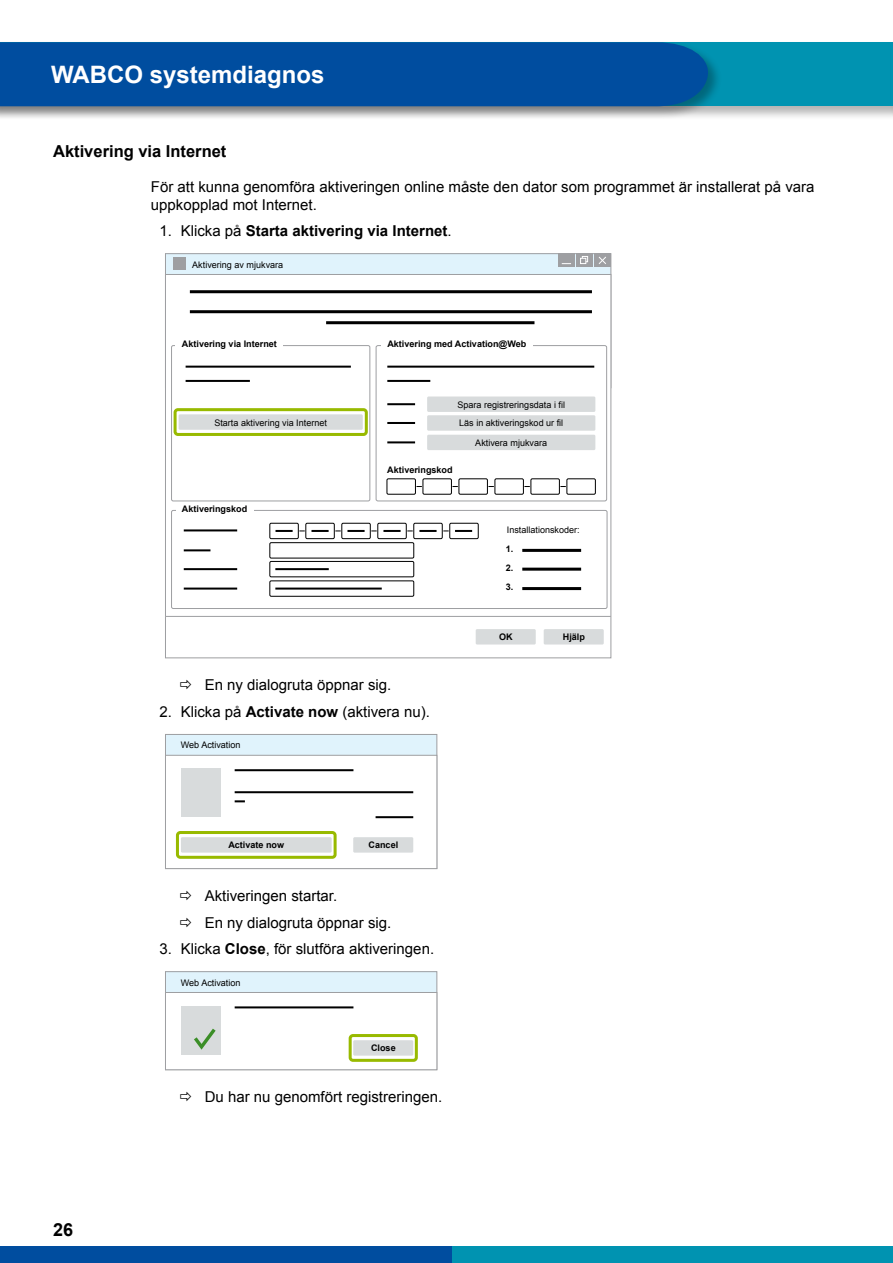
<style>
.page{position:relative;width:893px;height:1263px;background:#fff}
.page>*{position:absolute;margin:0;border:0;box-sizing:border-box;transform-origin:0 0}
.t1{font:700 24px "Arial";color:#fff}
.t2{font:700 18px "Arial";color:#000}
.t3{font:700 16.5px "Arial";color:#000}
.t4{font:15px/18px "Arial";color:#000}
.t5{font:700 15px "Arial";color:#000}
.t6{font:9px/19px "Arial";color:#000;text-align:center}
.t7{font:700 9px/19px "Arial";color:#000;text-align:justify}
.s1{font-weight:400}
.s2{font-weight:700}
</style>
<div class="page">
<div style="left:0;top:1246px;width:453px;height:17px;background:#004d9f"></div>
<div style="left:453px;top:1246px;width:440px;height:17px;background:#0093b1"></div>
<div style="left:0;top:40px;width:893px;height:80px;background:#000;opacity:.3"></div>
<div style="left:0;top:43px;width:893px;height:63px;background:#0093b1"></div>
<div style="left:0;top:40px;width:722px;height:81px;background:#000;opacity:.3"></div>
<div style="left:0;top:42px;width:708px;height:64px;background:#004d9f"></div>
<hr style="left:889px;top:40px;width:4px;height:80px;background:#000;opacity:.3">
<hr style="left:892px;top:43px;width:1px;height:63px;background:#0093b1">
<div style="left:165px;top:254px;width:446px;height:134px;background:#e0f3fc"></div>
<div style="left:165px;top:274px;width:446px;height:384px;background:#fff"></div>
<hr style="left:190px;top:290px;width:402px;height:3px;background:#000">
<hr style="left:190px;top:310px;width:402px;height:3px;background:#000">
<hr style="left:326px;top:321px;width:208px;height:3px;background:#000">
<hr style="left:165px;top:616px;width:446px;height:1px;background:#9e9fa2">
<div style="left:594px;top:254px;width:17px;height:13px;background:#9e9fa2"></div>
<div style="left:576px;top:254px;width:17px;height:13px;background:#9e9fa2"></div>
<div style="left:558px;top:254px;width:17px;height:13px;background:#9e9fa2"></div>
<svg style="left:598px;top:256px;width:8px;height:8px"></svg>
<svg style="left:580px;top:256px;width:8px;height:8px"></svg>
<div style="left:173px;top:257px;width:13px;height:13px;background:#9e9fa2"></div>
<div style="left:476px;top:629px;width:60px;height:15px;background:#d8dbdc"></div>
<div style="left:544px;top:629px;width:60px;height:15px;background:#d8dbdc"></div>
<div style="left:171px;top:345px;width:199px;height:156px;border:1px solid #9e9fa2;border-radius:2px"></div>
<div style="left:171px;top:510px;width:437px;height:99px;border:1px solid #9e9fa2;border-radius:2px"></div>
<div style="left:376px;top:345px;width:231px;height:156px;border:1px solid #9e9fa2;border-radius:2px"></div>
<div style="left:427px;top:396px;width:168px;height:16px;background:#d8dbdc"></div>
<hr style="left:186px;top:366px;width:165px;height:2px;background:#000">
<hr style="left:186px;top:380px;width:64px;height:2px;background:#000">
<hr style="left:387px;top:366px;width:207px;height:2px;background:#000">
<hr style="left:387px;top:380px;width:43px;height:2px;background:#000">
<hr style="left:387px;top:403px;width:28px;height:2px;background:#000">
<div style="left:427px;top:415px;width:168px;height:16px;background:#d8dbdc"></div>
<hr style="left:387px;top:422px;width:28px;height:2px;background:#000">
<div style="left:427px;top:435px;width:168px;height:15px;background:#d8dbdc"></div>
<div style="left:566px;top:478px;width:30px;height:17px;border:1px solid #000"></div>
<div style="left:530px;top:478px;width:30px;height:17px;border:1px solid #000"></div>
<div style="left:494px;top:478px;width:30px;height:17px;border:1px solid #000"></div>
<div style="left:458px;top:478px;width:30px;height:17px;border:1px solid #000"></div>
<div style="left:422px;top:478px;width:30px;height:17px;border:1px solid #000"></div>
<div style="left:386px;top:478px;width:30px;height:17px;border:1px solid #000"></div>
<hr style="left:387px;top:441px;width:28px;height:2px;background:#000">
<div style="left:269px;top:542px;width:145px;height:17px;border:1px solid #000"></div>
<hr style="left:184px;top:549px;width:26px;height:2px;background:#000">
<hr style="left:184px;top:529px;width:53px;height:2px;background:#000">
<div style="left:269px;top:561px;width:145px;height:16px;border:1px solid #000"></div>
<hr style="left:184px;top:568px;width:53px;height:2px;background:#000">
<div style="left:269px;top:580px;width:145px;height:17px;border:1px solid #000"></div>
<hr style="left:184px;top:587px;width:53px;height:3px;background:#000">
<svg style="left:275px;top:530px;width:18px;height:2px"></svg>
<svg style="left:311px;top:530px;width:18px;height:2px"></svg>
<svg style="left:347px;top:530px;width:18px;height:2px"></svg>
<svg style="left:383px;top:530px;width:18px;height:2px"></svg>
<svg style="left:419px;top:530px;width:18px;height:2px"></svg>
<svg style="left:455px;top:530px;width:17px;height:2px"></svg>
<hr style="left:275px;top:568px;width:54px;height:2px;background:#000">
<hr style="left:275px;top:587px;width:107px;height:3px;background:#000">
<hr style="left:522px;top:549px;width:59px;height:3px;background:#000">
<hr style="left:522px;top:568px;width:59px;height:3px;background:#000">
<hr style="left:522px;top:587px;width:59px;height:3px;background:#000">
<div style="left:449px;top:523px;width:30px;height:16px;border:1px solid #000"></div>
<div style="left:413px;top:523px;width:30px;height:16px;border:1px solid #000"></div>
<div style="left:377px;top:523px;width:30px;height:16px;border:1px solid #000"></div>
<div style="left:341px;top:523px;width:30px;height:16px;border:1px solid #000"></div>
<div style="left:305px;top:523px;width:30px;height:16px;border:1px solid #000"></div>
<div style="left:269px;top:523px;width:30px;height:16px;border:1px solid #000"></div>
<div style="left:174px;top:408px;width:194px;height:28px;border:3px solid #98ba00;border-radius:3px"></div>
<div style="left:179px;top:414px;width:184px;height:16px;background:#d8dbdc"></div>
<div style="left:176px;top:341px;width:107px;height:11px;background:#fff"></div>
<div style="left:176px;top:506px;width:77px;height:11px;background:#fff"></div>
<div style="left:381px;top:341px;width:151px;height:11px;background:#fff"></div>
<div style="left:165px;top:734px;width:272px;height:134px;background:#e0f3fc"></div>
<div style="left:165px;top:755px;width:272px;height:113px;background:#fff"></div>
<div style="left:165px;top:755px;width:272px;height:114px;border:1px solid #9e9fa2"></div>
<div style="left:181px;top:768px;width:40px;height:49px;background:#d8dbdc"></div>
<hr style="left:235px;top:769px;width:118px;height:2px;background:#000">
<hr style="left:235px;top:791px;width:178px;height:2px;background:#000">
<hr style="left:376px;top:816px;width:37px;height:2px;background:#000">
<svg style="left:235px;top:800px;width:10px;height:2px"></svg>
<div style="left:176px;top:831px;width:161px;height:28px;border:3px solid #98ba00;border-radius:3px"></div>
<div style="left:181px;top:837px;width:151px;height:16px;background:#d8dbdc"></div>
<div style="left:353px;top:837px;width:60px;height:16px;background:#d8dbdc"></div>
<div style="left:165px;top:972px;width:272px;height:98px;background:#e0f3fc"></div>
<div style="left:165px;top:971px;width:272px;height:99px;border:1px solid #9e9fa2"></div>
<div style="left:165px;top:992px;width:272px;height:78px;background:#fff"></div>
<div style="left:165px;top:992px;width:272px;height:78px;border:1px solid #9e9fa2"></div>
<div style="left:181px;top:1006px;width:40px;height:48px;background:#d8dbdc"></div>
<hr style="left:235px;top:1006px;width:118px;height:2px;background:#000">
<div style="left:349px;top:1034px;width:69px;height:28px;border:3px solid #98ba00;border-radius:3px"></div>
<svg style="left:194px;top:1028px;width:22px;height:22px"></svg>
<div style="left:353px;top:1040px;width:60px;height:16px;background:#d8dbdc"></div>
<h1 class="t1" style="left:51px;top:59px;width:275px">WABCO systemdiagnos</h1>
<p class="t3" style="left:53px;top:140px;width:175px">Aktivering via Internet</p>
<p class="t4" style="left:151px;top:177px;width:665px">För att kunna genomföra aktiveringen online måste den dator som programmet är installerat på vara uppkopplad mot Internet.</p>
<p class="t5" style="left:159px;top:221px;width:294px"><span class="s1">1. Klicka på</span> Starta aktivering via Internet<span class="s1">.</span></p>
<p class="t6" style="left:192px;top:255px;width:92px">Aktivering av mjukvara</p>
<p class="t7" style="left:182px;top:335px;width:96px">Aktivering via Internet</p>
<p class="t6" style="left:214px;top:413px;width:114px">Starta aktivering via Internet</p>
<p class="t7" style="left:182px;top:500px;width:67px">Aktiveringskod</p>
<p class="t7" style="left:387px;top:335px;width:140px">Aktivering med Activation@Web</p>
<p class="t6" style="left:457px;top:395px;width:109px">Spara registreringsdata i fil<br>Läs in aktiveringskod ur fil<br>Aktivera mjukvara</p>
<p class="t7" style="left:387px;top:460px;width:67px">Aktiveringskod</p>
<p class="t6" style="left:507px;top:521px;width:74px">Installationskoder:</p>
<p class="t7" style="left:506px;top:539px;width:9px">1.<br>2.<br>3.</p>
<p class="t7" style="left:499px;top:628px;width:15px">OK</p>
<p class="t7" style="left:563px;top:628px;width:24px">Hjälp</p>
<p class="t4" style="left:205px;top:676px;width:188px">En ny dialogruta öppnar sig.</p>
<p class="t4" style="left:159px;top:703px;width:272px">2. Klicka på <span class="s2">Activate now</span> (aktivera nu).</p>
<p class="t6" style="left:181px;top:736px;width:61px">Web Activation</p>
<p class="t7" style="left:228px;top:836px;width:57px">Activate now</p>
<p class="t7" style="left:369px;top:836px;width:31px">Cancel</p>
<p class="t4" style="left:205px;top:883px;width:188px;line-height:26.5px">Aktiveringen startar.<br>En ny dialogruta öppnar sig.</p>
<p class="t4" style="left:159px;top:940px;width:276px">3. Klicka <span class="s2">Close</span>, för slutföra aktiveringen.</p>
<p class="t6" style="left:181px;top:973px;width:61px">Web Activation</p>
<p class="t2" style="left:53px;top:1217px;width:22px">26</p>
<p class="t7" style="left:371px;top:1039px;width:26px">Close</p>
<p class="t4" style="left:205px;top:1088px;width:239px">Du har nu genomfört registreringen.</p>
</div>
